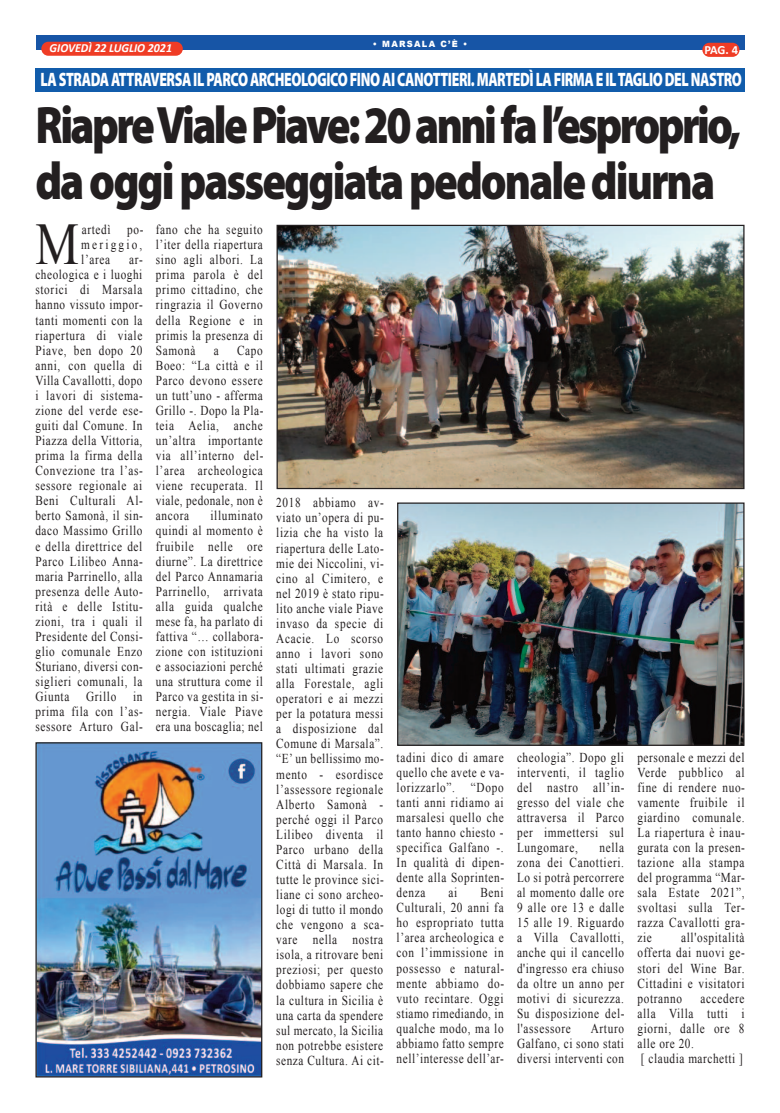
<style>
.page{position:relative;width:780px;height:1113px;background:#fff}
.page>*{position:absolute;margin:0;border:0;box-sizing:border-box;transform-origin:0 0}
.t1{font:59px "Times New Roman";color:#231f20;scale:.83 1}
.t2{font:900 53px/56.8px "Myriad Pro";letter-spacing:-.045em;color:#231f20;scale:.83 1}
.t3{font:900 19.5px "Myriad Pro";letter-spacing:-.03em;color:#fff;scale:.71 1}
.t4{font:13.62px/15px "Times New Roman";letter-spacing:.06em;color:#231f20;text-align:justify;scale:.83 1}
.t5{font:700 12.5px "Calibri";color:#fff}
.t6{font:italic 700 12.38px "Calibri";color:#fff;scale:.96 1}
.t7{font:900 8.62px "Arial";letter-spacing:.15em;color:#fff;scale:.96 1}
</style>
<div class="page">
<div style="left:36px;top:35px;width:708px;height:15px;background:#1755a6"></div>
<div style="left:702px;top:43px;width:37px;height:14px;background:#ef3c25;border-radius:7px"></div>
<div style="left:41px;top:42px;width:142px;height:14px;background:#ef3c25;border-radius:7px"></div>
<div style="left:35px;top:68px;width:709px;height:24px;background:#115cab"></div>
<img style="left:399px;top:504px;width:343px;height:240px">
<div style="left:397px;top:502px;width:347px;height:244px;border:1px solid #231f20"></div>
<img style="left:278px;top:227px;width:464px;height:260px">
<div style="left:276px;top:225px;width:468px;height:264px;border:1px solid #231f20"></div>
<img style="left:37px;top:744px;width:223px;height:331px">
<div style="left:35px;top:742px;width:227px;height:335px;border:1px solid #231f20"></div>
<p class="t6" style="left:50px;top:43px;width:129px">GIOVEDÌ 22 LUGLIO 2021</p>
<p class="t7" style="left:373px;top:38px;width:100px">• MARSALA C’È •</p>
<p class="t5" style="left:704px;top:45px;width:35px">PAG. 4</p>
<h3 class="t3" style="left:40px;top:72px;width:989px">LA STRADA ATTRAVERSA IL PARCO ARCHEOLOGICO FINO AI CANOTTIERI. MARTEDÌ LA FIRMA E ILTAGLIO DEL NASTRO</h3>
<h2 class="t2" style="left:35px;top:101px;width:851px">RiapreVialePiave:20annifal’esproprio, daoggipasseggiatapedonalediurna</h2>
<h1 class="t1" style="left:35px;top:212px;width:54px">M</h1>
<p class="t4" style="left:81px;top:222px;width:76px">artedì po&shy;meriggio, l’area</p>
<p class="t4" style="left:35px;top:252px;width:131px;text-indent:94px">ar&shy;cheologica e i luoghi storici di Marsala hanno vissuto impor&shy;tanti momenti con la riapertura di viale Piave, ben dopo 20 anni, con quella di Villa Cavallotti, dopo i lavori di sistema&shy;zione del verde ese&shy;guiti dal Comune. In Piazza della Vittoria, prima la firma della Convezione tra l’as&shy;sessore regionale ai Beni Culturali Al&shy;berto Samonà, il sin&shy;daco Massimo Grillo e della direttrice del Parco Lilibeo Anna&shy;maria Parrinello, alla presenza delle Auto&shy;rità e delle Istitu&shy;zioni, tra i quali il Presidente del Consi&shy;glio comunale Enzo Sturiano, diversi con&shy;siglieri comunali, la Giunta Grillo in prima fila con l’as&shy;sessore Arturo Gal-</p>
<p class="t4" style="left:156px;top:222px;width:130px">fano che ha seguito l’iter della riapertura sino agli albori. La prima parola è del primo cittadino, che ringrazia il Governo della Regione e in primis la presenza di Samonà</p>
<p class="t4" style="left:156px;top:342px;width:131px;text-indent:81px">Capo Boeo: “La città e il Parco devono essere un tutt’uno - afferma Grillo -. Dopo la Pla&shy;teia Aelia, anche un’altra importante via all’interno del&shy;l’area archeologica viene recuperata. Il viale, pedonale, non è ancora</p>
<p class="t4" style="left:214px;top:342px;width:8px">a</p>
<p class="t4" style="left:156px;top:508px;width:131px;text-indent:55px">illuminato quindi al momento è fruibile nelle ore diurne”. La direttrice del Parco Annamaria Parrinello, arrivata alla guida qualche mese fa, ha parlato di fattiva “… collabora&shy;zione con istituzioni e associazioni perché una struttura come il Parco va gestita in si&shy;nergia. Viale Piave era una boscaglia; nel</p>
<p class="t4" style="left:276px;top:495px;width:131px">2018 abbiamo av&shy;viato un’opera di pu&shy;lizia che ha visto la riapertura delle Lato&shy;mie dei Niccolini, vi&shy;cino al Cimitero, e nel 2019 è stato ripu&shy;lito anche viale Piave invaso da specie di Acacie. Lo scorso anno i lavori sono stati ultimati grazie alla Forestale, agli operatori e ai mezzi per la potatura messi a disposizione dal Comune di Marsala”. “E’ un bellissimo mo&shy;mento - esordisce l’assessore regionale Alberto Samonà - perché oggi il Parco Lilibeo diventa il Parco urbano della Città di Marsala. In tutte le province sici&shy;liane ci sono archeo&shy;logi di tutto il mondo che vengono a sca&shy;vare nella nostra isola, a ritrovare beni preziosi; per questo dobbiamo sapere che la cultura in Sicilia è una carta da spendere sul mercato, la Sicilia non potrebbe esistere senza Cultura. Ai cit-</p>
<p class="t4" style="left:396px;top:749px;width:131px">tadini dico di amare quello che avete e va&shy;lorizzarlo”. “Dopo tanti anni ridiamo ai marsalesi quello che tanto hanno chiesto - specifica Galfano -.<br>In qualità di dipen&shy;dente alla Soprinten&shy;denza</p>
<p class="t4" style="left:396px;top:885px;width:131px;text-indent:84px">Beni Culturali, 20 anni fa ho espropriato tutta l’area archeologica e con l’immissione in possesso e natural&shy;mente abbiamo do&shy;vuto recintare. Oggi stiamo rimediando, in qualche modo, ma lo abbiamo fatto sempre nell’interesse dell’ar-</p>
<p class="t4" style="left:448px;top:885px;width:12px">ai</p>
<p class="t4" style="left:517px;top:749px;width:131px">cheologia”. Dopo gli interventi, il taglio del nastro all’in&shy;gresso del viale che attraversa il Parco per immettersi sul Lungomare,</p>
<p class="t4" style="left:517px;top:840px;width:131px;text-indent:82px">nella zona dei Canottieri.<br>Lo si potrà percorrere al momento dalle ore 9 alle ore 13 e dalle 15 alle 19. Riguardo a Villa Cavallotti, anche qui il cancello d'ingresso era chiuso da oltre un anno per motivi di sicurezza.<br>Su disposizione del&shy;l'assessore</p>
<p class="t4" style="left:517px;top:1020px;width:130px;text-indent:74px">Arturo Galfano, ci sono stati diversi interventi con</p>
<p class="t4" style="left:637px;top:749px;width:131px">personale e mezzi del Verde pubblico al fine di rendere nuo&shy;vamente fruibile il giardino comunale.<br>La riapertura è inau&shy;gurata con la presen&shy;tazione alla stampa del programma “Mar&shy;sala Estate 2021”, svoltasi sulla Ter&shy;razza Cavallotti gra&shy;zie</p>
<p class="t4" style="left:637px;top:930px;width:131px;text-indent:44px">all'ospitalità offerta dai nuovi ge&shy;stori del Wine Bar.<br>Cittadini e visitatori potranno</p>
<p class="t4" style="left:637px;top:990px;width:130px;text-align:left;text-indent:63px">accedere alla Villa tutti i giorni, dalle ore 8 alle ore 20.<br>[ claudia marchetti ]</p>
</div>
